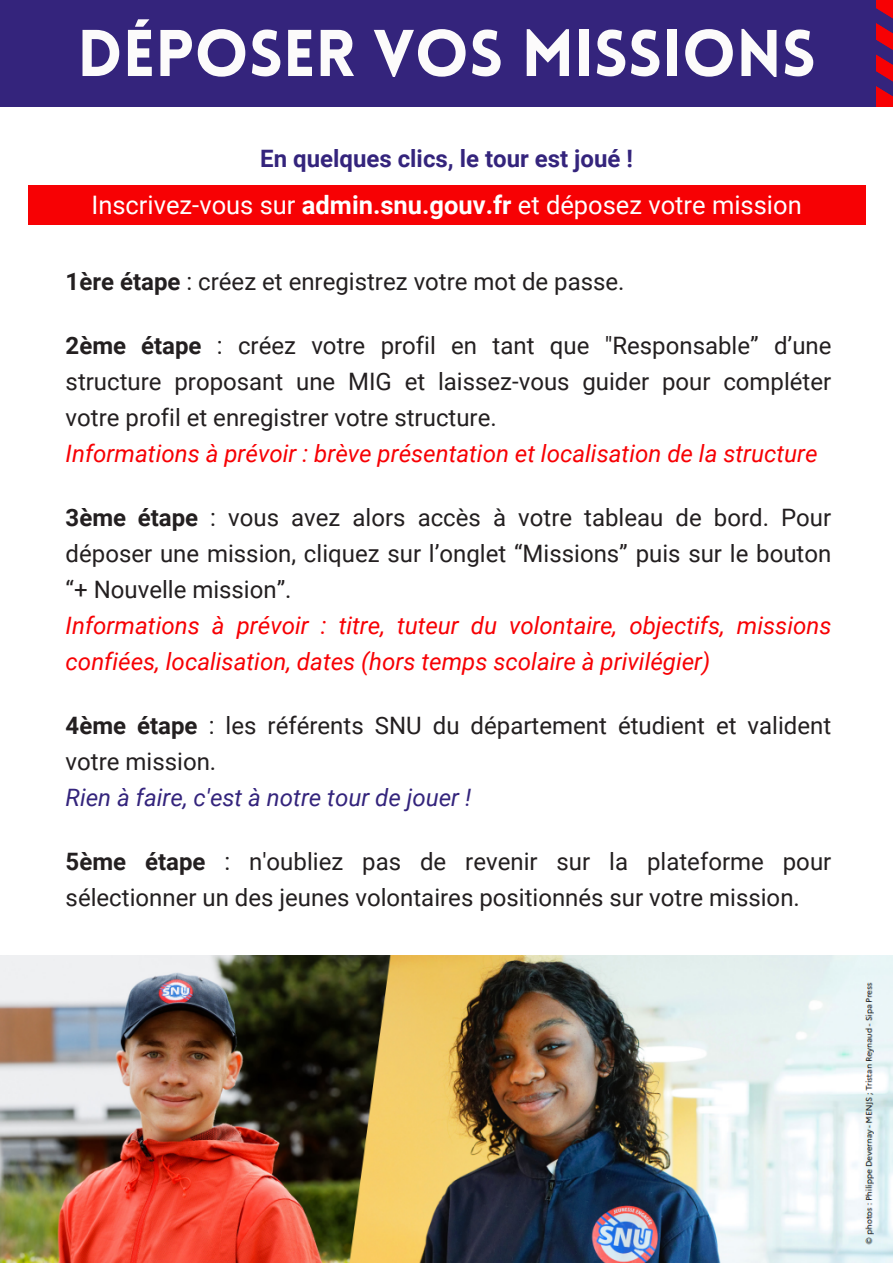
<style>
.page{position:relative;width:893px;height:1263px;background:#fff}
.page>*{position:absolute;margin:0;border:0;box-sizing:border-box;transform-origin:0 0}
.t1{font:900 64.5px "Lovelo";color:#fcfbfb}
.t2{font:25.5px "Roboto";color:#fff}
.t3{font:24px/36px "Roboto";color:#231f20;text-align:justify}
.t4{font:italic 24px/36px "Roboto";color:#f70104}
.t5{font:italic 24px "Roboto";color:#34247c}
.t6{font:700 24px "Roboto";color:#34247c}
.s1{font-weight:700}
</style>
<div class="page">
<div style="left:0;top:0;width:893px;height:107px;background:#34247c"></div>
<div style="left:28px;top:186px;width:837px;height:39px;background:#f70104"></div>
<img style="left:0;top:956px;width:893px;height:307px">
<svg style="left:781px;top:0;width:112px;height:225px"></svg>
<h1 class="t1" style="left:77px;top:28px;width:740px">DÉPOSER VOS MISSIONS</h1>
<p class="t6" style="left:260px;top:145px;width:374px">En quelques clics, le tour est joué !</p>
<p class="t2" style="left:91px;top:190px;width:712px">Inscrivez-vous sur <span class="s1">admin.snu.gouv.fr</span> et déposez votre mission</p>
<p class="t3" style="left:66px;top:264px;width:560px"><span class="s1">1ère étape</span> : créez et enregistrez votre mot de passe.</p>
<p class="t3" style="left:66px;top:328px;width:767px"><span class="s1">2ème étape</span> : créez votre profil en tant que "Responsable” d’une structure proposant une MIG et laissez-vous guider pour compléter votre profil et enregistrer votre structure.</p>
<p class="t4" style="left:66px;top:436px;width:753px">Informations à prévoir : brève présentation et localisation de la structure</p>
<p class="t3" style="left:66px;top:500px;width:767px"><span class="s1">3ème étape</span> : vous avez alors accès à votre tableau de bord. Pour déposer une mission, cliquez sur l’onglet “Missions” puis sur le bouton “+ Nouvelle mission”.</p>
<p class="t4" style="left:66px;top:608px;width:767px">Informations à prévoir : titre, tuteur du volontaire, objectifs, missions confiées, localisation, dates (hors temps scolaire à privilégier)</p>
<p class="t3" style="left:66px;top:708px;width:767px"><span class="s1">4ème étape</span> : les référents SNU du département étudient et valident votre mission.</p>
<p class="t5" style="left:66px;top:784px;width:407px">Rien à faire, c'est à notre tour de jouer !</p>
<p class="t3" style="left:66px;top:844px;width:767px"><span class="s1">5ème étape</span> : n'oubliez pas de revenir sur la plateforme pour sélectionner un des jeunes volontaires positionnés sur votre mission.</p>
</div>
